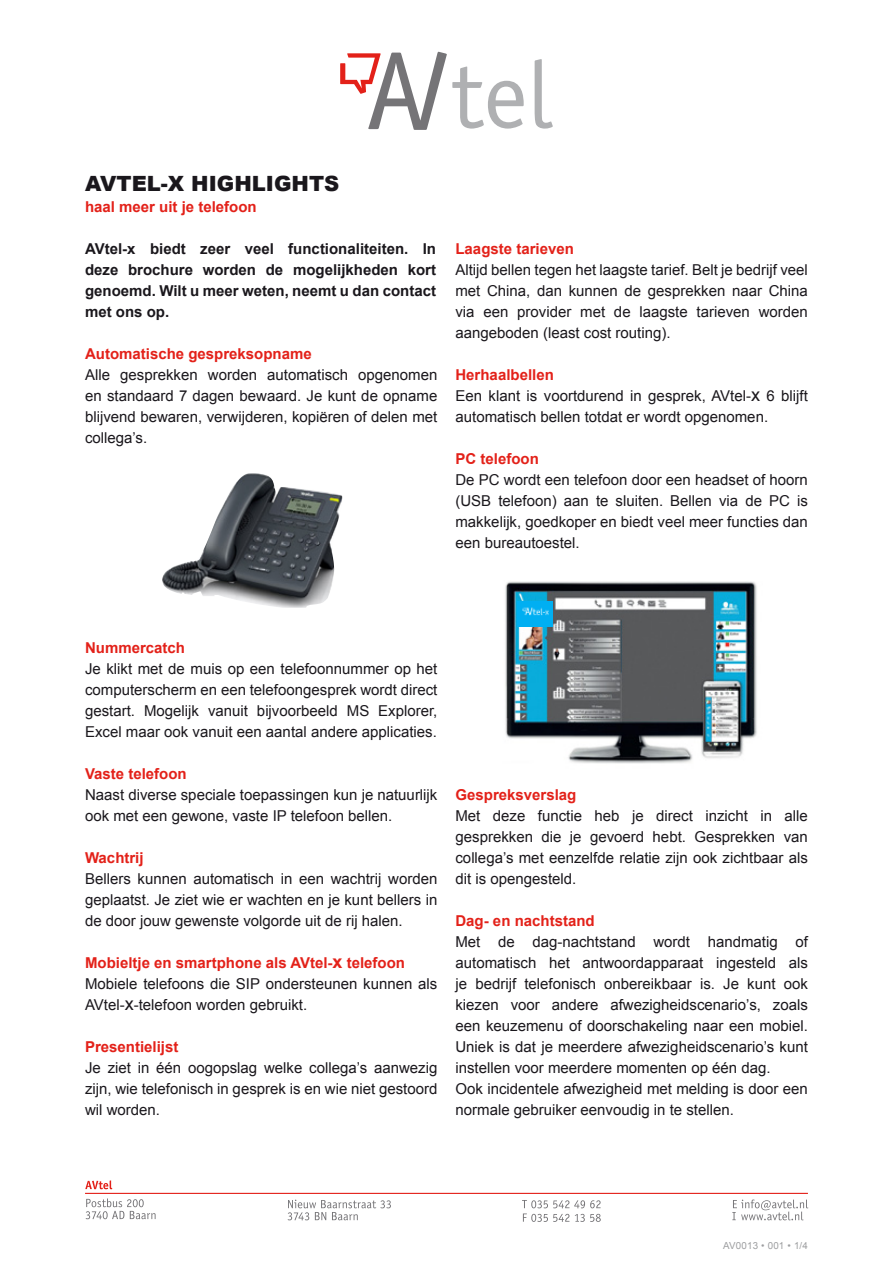
<style>
.page{position:relative;width:893px;height:1263px;background:#fff}
.page>*{position:absolute;margin:0;border:0;box-sizing:border-box;transform-origin:0 0}
.t1{font:900 21px "Arial";color:#1a171c}
.t2{font:15px/21px "Arial";color:#1a171c;text-align:justify}
.t3{font:700 15px "Arial";color:#e32119}
.t4{font:700 15px/21px "Arial";color:#1a171c;text-align:justify}
.t5{font:9.75px "Arial";letter-spacing:.02em;color:#9d9ea0}
.s1{font-weight:700;color:#e32119}
.s2{font-size:18px}
.s3{font-weight:700;font-size:18px;color:#e32119}
</style>
<div class="page">
<img style="left:162px;top:473px;width:181px;height:135px">
<img style="left:505px;top:581px;width:252px;height:183px">
<img style="left:517px;top:601px;width:35px;height:25px">
<svg style="left:535px;top:59px;width:18px;height:70px"></svg>
<svg style="left:340px;top:52px;width:184px;height:78px"></svg>
<svg style="left:86px;top:1198px;width:70px;height:21px"></svg>
<svg style="left:85px;top:1180px;width:27px;height:9px"></svg>
<svg style="left:288px;top:1199px;width:103px;height:21px"></svg>
<svg style="left:522px;top:1200px;width:79px;height:22px"></svg>
<svg style="left:732px;top:1199px;width:76px;height:21px"></svg>
<hr style="left:85px;top:1193px;width:723px;height:1px;background:#e32119">
<h1 class="t1" style="left:85px;top:168px;width:256px">AVTEL-X HIGHLIGHTS</h1>
<p class="t3" style="left:85px;top:197px;width:173px">haal meer uit je telefoon</p>
<p class="t4" style="left:85px;top:239px;width:353px">AVtel-x biedt zeer veel functionaliteiten. In deze brochure worden de mogelijkheden kort genoemd. Wilt u meer weten, neemt u dan contact met ons op.</p>
<p class="t3" style="left:85px;top:344px;width:228px">Automatische gespreksopname</p>
<p class="t2" style="left:85px;top:364px;width:354px">Alle gesprekken worden automatisch opgenomen en standaard 7 dagen bewaard. Je kunt de opname blijvend bewaren, verwijderen, kopiëren of delen met collega’s.</p>
<p class="t3" style="left:455px;top:239px;width:120px">Laagste tarieven</p>
<p class="t2" style="left:455px;top:259px;width:354px">Altijd bellen tegen het laagste tarief. Belt je bedrijf veel met China, dan kunnen de gesprekken naar China via een provider met de laagste tarieven worden aangeboden (least cost routing).</p>
<p class="t2" style="left:455px;top:364px;width:354px;text-align:left"><span class="s1">Herhaalbellen<br></span>Een klant is voortdurend in gesprek, AVtel-<span class="s2">x</span> 6 blijft automatisch bellen totdat er wordt opgenomen.</p>
<p class="t3" style="left:455px;top:449px;width:85px">PC telefoon</p>
<p class="t2" style="left:455px;top:469px;width:354px">De PC wordt een telefoon door een headset of hoorn (USB telefoon) aan te sluiten. Bellen via de PC is makkelijk, goedkoper en biedt veel meer functies dan een bureautoestel.</p>
<p class="t3" style="left:85px;top:638px;width:102px">Nummercatch</p>
<p class="t2" style="left:85px;top:658px;width:354px">Je klikt met de muis op een telefoonnummer op het computerscherm en een telefoongesprek wordt direct gestart. Mogelijk vanuit bijvoorbeeld MS Explorer, Excel maar ook vanuit een aantal andere applicaties.</p>
<p class="t3" style="left:85px;top:764px;width:103px">Vaste telefoon</p>
<p class="t2" style="left:85px;top:784px;width:354px">Naast diverse speciale toepassingen kun je natuurlijk ook met een gewone, vaste IP telefoon bellen.</p>
<p class="t3" style="left:85px;top:848px;width:60px">Wachtrij</p>
<p class="t2" style="left:85px;top:868px;width:354px">Bellers kunnen automatisch in een wachtrij worden geplaatst. Je ziet wie er wachten en je kunt bellers in de door jouw gewenste volgorde uit de rij halen.</p>
<p class="t2" style="left:85px;top:952px;width:354px;text-align:left"><span class="s1">Mobieltje en smartphone als AVtel-</span><span class="s3">x</span> <span class="s1">telefoon<br></span>Mobiele telefoons die SIP ondersteunen kunnen als<br>AVtel-<span class="s2">x</span>-telefoon worden gebruikt.</p>
<p class="t3" style="left:85px;top:1037px;width:95px">Presentielijst</p>
<p class="t2" style="left:85px;top:1057px;width:354px">Je ziet in één oogopslag welke collega’s aanwezig zijn, wie telefonisch in gesprek is en wie niet gestoord wil worden.</p>
<p class="t3" style="left:455px;top:785px;width:122px">Gespreksverslag</p>
<p class="t2" style="left:455px;top:805px;width:354px">Met deze functie heb je direct inzicht in alle gesprekken die je gevoerd hebt. Gesprekken van collega’s met eenzelfde relatie zijn ook zichtbaar als dit is opengesteld.</p>
<p class="t3" style="left:455px;top:911px;width:141px">Dag- en nachtstand</p>
<p class="t2" style="left:455px;top:931px;width:354px;text-align:left">Met de dag-nachtstand wordt handmatig of automatisch het antwoordapparaat ingesteld als je bedrijf telefonisch onbereikbaar is. Je kunt ook kiezen voor andere afwezigheidscenario’s, zoals een keuzemenu of doorschakeling naar een mobiel.<br>Uniek is dat je meerdere afwezigheidscenario’s kunt instellen voor meerdere momenten op één dag.<br>Ook incidentele afwezigheid met melding is door een normale gebruiker eenvoudig in te stellen.</p>
<p class="t5" style="left:723px;top:1239px;width:86px">AV0013 • 001 • 1/4</p>
</div>
